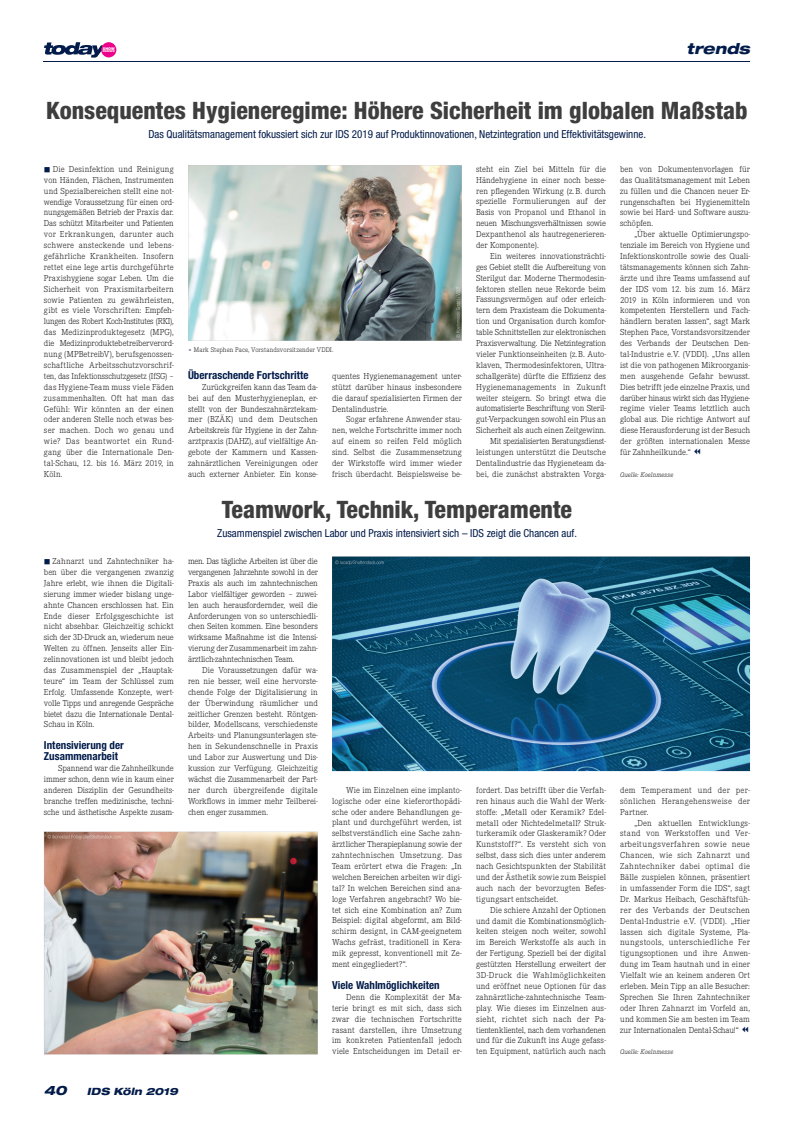
<style>
.page{position:relative;width:794px;height:1134px;background:#fff}
.page>*{position:absolute;margin:0;border:0;box-sizing:border-box;transform-origin:0 0}
.t1{font:800 condensed 24px "Helvetica Neue";color:#3e3e3f}
.t2{font:italic 800 expanded 15px "Helvetica Neue";color:#021b4a}
.t3{font:italic 800 expanded 13px "Helvetica Neue";color:#021b4a}
.t4{font:condensed 11px "Helvetica Neue";color:#021b4a}
.t5{font:700 condensed 11px/10.9px "Helvetica Neue";letter-spacing:.005em;color:#021b4a}
.t6{font:italic 800 expanded 10px "Helvetica Neue";color:#021b4a}
.t7{font:300 9px/10.9px "Corporate E";color:#231f20;text-align:justify}
.t8{font:300 7px "Corporate E";letter-spacing:.01em;color:#231f20}
.t9{font:italic 300 7px "Corporate E";letter-spacing:.01em;color:#231f20}
.t10{font:900 3.7px "Helvetica Neue";color:#fff}
.t11{font:900 2.5px "Helvetica Neue";color:#fff}
.s1{color:#021b4a}
</style>
<div class="page">
<hr style="left:44px;top:61px;width:706px;height:1px;background:#021b4a">
<svg style="left:44px;top:42px;width:61px;height:16px"></svg>
<div style="left:101px;top:42px;width:15px;height:15px;background:#ed028c;border-radius:50%"></div>
<img style="left:188px;top:165px;width:274px;height:176px">
<img style="left:456px;top:287px;width:4px;height:51px">
<img style="left:332px;top:557px;width:418px;height:214px">
<img style="left:44px;top:832px;width:274px;height:222px">
<img style="left:335px;top:560px;width:49px;height:5px">
<img style="left:47px;top:835px;width:74px;height:4px">
<p class="t10" style="left:103px;top:46px;width:13px">SHOW</p>
<p class="t11" style="left:103px;top:50px;width:13px">PREVIEW</p>
<h2 class="t2" style="left:686px;top:39px;width:65px">trends</h2>
<h1 class="t1" style="left:46px;top:95px;width:703px">Konsequentes Hygieneregime: Höhere Sicherheit im globalen Maßstab</h1>
<p class="t4" style="left:148px;top:127px;width:499px">Das Qualitätsmanagement fokussiert sich zur IDS 2019 auf Produktinnovationen, Netzintegration und Effektivitätsgewinne.</p>
<p class="t7" style="left:44px;top:164px;width:131px"><span class="s1">■</span> Die Desinfektion und Reinigung von Händen, Flächen, Instrumenten und Spezialbereichen stellt eine not&shy;wendige Voraussetzung für einen ord&shy;nungsgemäßen Betrieb der Praxis dar.<br>Das schützt Mitarbeiter und Patienten vor Erkrankungen, darunter auch schwere ansteckende und lebens&shy;gefährliche Krankheiten. Insofern rettet eine lege artis durchgeführte Praxishygiene sogar Leben. Um die Sicherheit von Praxismitarbeitern sowie Patienten zu gewährleisten, gibt es viele Vorschriften: Empfeh&shy;lungen des Robert Koch-Institutes (RKI), das Medizinproduktegesetz (MPG), die Medizinproduktebetreiberverord&shy;nung (MPBetreibV), berufsgenossen&shy;schaftliche Arbeitsschutzvorschrif&shy;ten, das Infektionsschutzgesetz (IfSG) – das Hygiene- Team muss viele Fäden zusammenhalten. Oft hat man das Gefühl: Wir könnten an der einen oder an deren Stelle noch etwas bes&shy;ser machen. Doch wo genau und wie? Das beantwortet ein Rund&shy;gang über die Internationale Den&shy;tal-Schau, 12. bis 16. März 2019, in Köln.</p>
<p class="t7" style="left:44px;top:556px;width:131px"><span class="s1">■</span> Zahnarzt und Zahntechniker ha&shy;ben über die vergangenen zwanzig Jahre erlebt, wie ihnen die Digitali&shy;sierung immer wieder bislang unge&shy;ahnte Chancen erschlossen hat. Ein Ende dieser Erfolgsgeschichte ist nicht absehbar. Gleichzeitig schickt sich der 3D-Druck an, wiederum neue Welten zu öffnen. Jenseits aller Ein&shy;zelinnovationen ist und bleibt jedoch das Zusammenspiel der „Hauptak&shy;teure“ im Team der Schlüssel zum Erfolg. Umfassende Konzepte, wert&shy;volle Tipps und anregende Gespräche bietet dazu die Internationale Dental-Schau in Köln.</p>
<p class="t5" style="left:44px;top:740px;width:81px">Intensivierung der<br>Zusammenarbeit</p>
<p class="t7" style="left:44px;top:763px;width:131px;text-indent:14px">Spannend war die Zahnheilkunde immer schon, denn wie in kaum einer anderen Disziplin der Gesundheits&shy;branche treffen medizinische, techni&shy;sche und ästhetische Aspekte zusam-</p>
<p class="t8" style="left:194px;top:345px;width:141px">Mark Stephen Pace, Vorstandsvorsitzender VDDI.</p>
<p class="t5" style="left:188px;top:369px;width:122px">Überraschende Fortschritte</p>
<p class="t7" style="left:188px;top:381px;width:131px;text-indent:14px">Zurückgreifen kann das Team da&shy;bei auf den Musterhygieneplan, er&shy;stellt von der Bundeszahnärztekam&shy;mer (BZÄK) und dem Deutschen Arbeitskreis für Hygiene in der Zahn&shy;arztpraxis (DAHZ), auf vielfältige An&shy;gebote der Kammern und Kassen&shy;zahnärztlichen Vereinigungen oder auch externer Anbieter. Ein konse-</p>
<p class="t7" style="left:332px;top:371px;width:131px">quentes Hygienemanagement unter&shy;stützt darüber hinaus insbesondere die darauf spezialisierten Firmen der Dentalindustrie.</p>
<p class="t7" style="left:332px;top:414px;width:131px;text-indent:14px">Sogar erfahrene Anwender stau&shy;nen, welche Fortschritte immer noch auf einem so reifen Feld möglich sind. Selbst die Zusammensetzung der Wirkstoffe wird immer wieder frisch überdacht. Beispielsweise be-</p>
<p class="t7" style="left:476px;top:164px;width:131px">steht ein Ziel bei Mitteln für die Händehygiene in einer noch besse&shy;ren pflegenden Wirkung (z. B. durch spezielle Formulierungen auf der Basis von Propanol und Ethanol in neuen Mischungsverhältnissen sowie Dexpanthenol als hautregenerieren&shy;der Komponente).</p>
<p class="t7" style="left:476px;top:251px;width:131px;text-align:right">Ein weiteres innovationsträchti-<br>ges Gebiet stellt die Aufbereitung von Sterilgut dar. Moderne Thermodesin&shy;fektoren stellen neue Rekorde beim Fassungsvermögen auf oder erleich&shy;tern dem Praxisteam die Dokumenta&shy;tion und Organisation durch komfor&shy;table Schnittstellen zur elektronischen Praxisverwaltung. Die Netzintegration vieler Funktionseinheiten (z. B. Auto&shy;klaven, Thermodesinfektoren, Ultra&shy;schallgeräte) dürfte die Effizienz des Hygienemanagements in Zukunft weiter steigern. So bringt etwa die automatisierte Beschriftung von Steril&shy;gut-Verpackungen sowohl ein Plus an Sicherheit als auch einen Zeitgewinn.<br>Mit spezialisierten Beratungsdienst&shy;leistungen unterstützt die Deutsche Dentalindustrie das Hygieneteam da&shy;bei, die zunächst abstrakten Vorga-</p>
<h1 class="t1" style="left:222px;top:495px;width:352px">Teamwork, Technik, Temperamente</h1>
<p class="t4" style="left:217px;top:527px;width:361px">Zusammenspiel zwischen Labor und Praxis intensiviert sich – IDS zeigt die Chancen auf.</p>
<p class="t7" style="left:188px;top:556px;width:131px">men. Das tägliche Arbeiten ist über die vergangenen Jahrzehnte sowohl in der Praxis als auch im zahntechnischen Labor vielfältiger geworden – zuwei&shy;len auch herausfordernder, weil die Anforderungen von so unterschiedli&shy;chen Seiten kommen. Eine besonders wirksame Maßnahme ist die Intensi&shy;vierung der Zusammenarbeit im zahn&shy;ärztlich-zahntechnischen Team.</p>
<p class="t7" style="left:188px;top:665px;width:131px;text-indent:14px">Die Voraussetzungen dafür wa&shy;ren nie besser, weil eine hervorste&shy;chende Folge der Digitalisierung in der Überwindung räumlicher und zeitlicher Grenzen besteht. Röntgen&shy;bilder, Modellscans, verschiedenste Arbeits- und Planungsunterlagen ste&shy;hen in Sekundenschnelle in Praxis und Labor zur Auswertung und Dis&shy;kussion zur Verfügung. Gleichzeitig wächst die Zusammenarbeit der Part&shy;ner durch übergreifende digitale Workflows in immer mehr Teilberei&shy;chen enger zusammen.</p>
<p class="t7" style="left:332px;top:784px;width:131px;text-indent:14px">Wie im Einzelnen eine implanto&shy;logische oder eine kieferorthopädi&shy;sche oder andere Behandlungen ge&shy;plant und durchgeführt werden, ist selbstverständlich eine Sache zahn&shy;ärztlicher Therapieplanung sowie der zahntechnischen Umsetzung. Das Team erörtert etwa die Fragen: „In welchen Bereichen arbeiten wir digi&shy;tal? In welchen Bereichen sind ana&shy;loge Verfahren angebracht? Wo bie&shy;tet sich eine Kombination an? Zum Beispiel: digital abgeformt, am Bild&shy;schirm designt, in CAM-geeignetem Wachs gefräst, traditionell in Kera&shy;mik gepresst, konventionell mit Ze&shy;ment eingegliedert?“.</p>
<p class="t5" style="left:332px;top:979px;width:109px">Viele Wahlmöglichkeiten</p>
<p class="t7" style="left:332px;top:992px;width:131px;text-indent:14px">Denn die Komplexität der Ma&shy;terie bringt es mit sich, dass sich zwar die technischen Fortschritte rasant darstellen, ihre Umsetzung im konkreten Patientenfall jedoch viele Entscheidungen im Detail er-</p>
<p class="t7" style="left:476px;top:785px;width:131px">fordert. Das betrifft über die Verfah&shy;ren hinaus auch die Wahl der Werk&shy;stoffe: „Metall oder Keramik? Edel&shy;metall oder Nichtedelmetall? Struk&shy;turkeramik oder Glaskeramik? Oder Kunststoff?“. Es versteht sich von selbst, dass sich dies unter anderem nach Gesichtspunkten der Stabilität und der Ästhetik sowie zum Beispiel auch nach der bevorzugten Befes&shy;tigungsart entscheidet.</p>
<p class="t7" style="left:476px;top:904px;width:131px;text-indent:14px">Die schiere Anzahl der Optionen und damit die Kombinationsmöglich&shy;keiten steigen noch weiter, sowohl im Bereich Werkstoffe als auch in der Fertigung. Speziell bei der digi tal gestützten Herstellung erweitert der 3D-Druck die Wahlmöglichkeiten und eröffnet neue Optionen für das zahnärztliche-zahntechnische Team&shy;play. Wie dieses im Einzelnen aus&shy;sieht, richtet sich nach der Pa&shy;tientenklientel, nach dem vorhan denen und für die Zukunft ins Auge gefass&shy;ten Equipment, natürlich auch nach</p>
<h3 class="t3" style="left:44px;top:1082px;width:24px">40</h3>
<p class="t6" style="left:87px;top:1085px;width:92px">IDS Köln 2019</p>
<p class="t7" style="left:620px;top:164px;width:131px">ben von Dokumentenvorlagen für das Qualitätsmanagement mit Leben zu füllen und die Chancen neuer Er&shy;rungenschaften bei Hygienemitteln sowie bei Hard- und Software auszu&shy;schöpfen.</p>
<p class="t7" style="left:620px;top:229px;width:131px;text-indent:14px">„Über aktuelle Optimierungspo&shy;tenziale im Bereich von Hygiene und Infektionskontrolle sowie des Quali&shy;tätsmanagements können sich Zahn&shy;ärzte und ihre Teams umfassend auf der IDS vom 12. bis zum 16. März 2019 in Köln informieren und von kompetenten Herstellern und Fach&shy;händlern beraten lassen“, sagt Mark Stephen Pace, Vorstandsvorsitzender des Verbands der Deutschen Den&shy;tal-Industrie e.V. (VDDI). „Uns allen ist die von pathogenen Mikroorganis&shy;men ausgehende Gefahr bewusst.<br>Dies betrifft jede einzelne Praxis, und darüber hinaus wirkt sich das Hygiene&shy;regime vieler Teams letztlich auch global aus. Die richtige Antwort auf diese Herausforderung ist der Besuch der größten internationalen Messe für Zahnheilkunde.“</p>
<p class="t9" style="left:620px;top:471px;width:55px">Quelle: Koelnmesse</p>
<p class="t7" style="left:620px;top:785px;width:131px">dem Temperament und der per - sönlichen Herangehensweise der Partner.</p>
<p class="t7" style="left:620px;top:817px;width:131px;text-indent:14px">„Den aktuellen Entwicklungs&shy;stand von Werkstoffen und Ver&shy;ar beitungsverfahren sowie neue Chancen, wie sich Zahnarzt und Zahntechniker dabei optimal die Bälle zuspielen können, präsentiert in umfassender Form die IDS“, sagt Dr. Markus Heibach, Geschäftsfüh&shy;rer des Verbands der Deutschen Dental-Industrie e.V. (VDDI). „Hier lassen sich digitale Systeme, Pla&shy;nungstools, unterschiedliche Fer tigungsoptionen und ihre Anwen&shy;dung im Team hautnah und in einer Vielfalt wie an keinem anderen Ort erleben. Mein Tipp an alle Besucher:<br>Sprechen Sie Ihren Zahntechniker oder Ihren Zahnarzt im Vorfeld an, und kommen Sie am besten im Team zur Internationalen Dental-Schau!“</p>
<p class="t9" style="left:620px;top:1048px;width:55px">Quelle: Koelnmesse</p>
</div>
